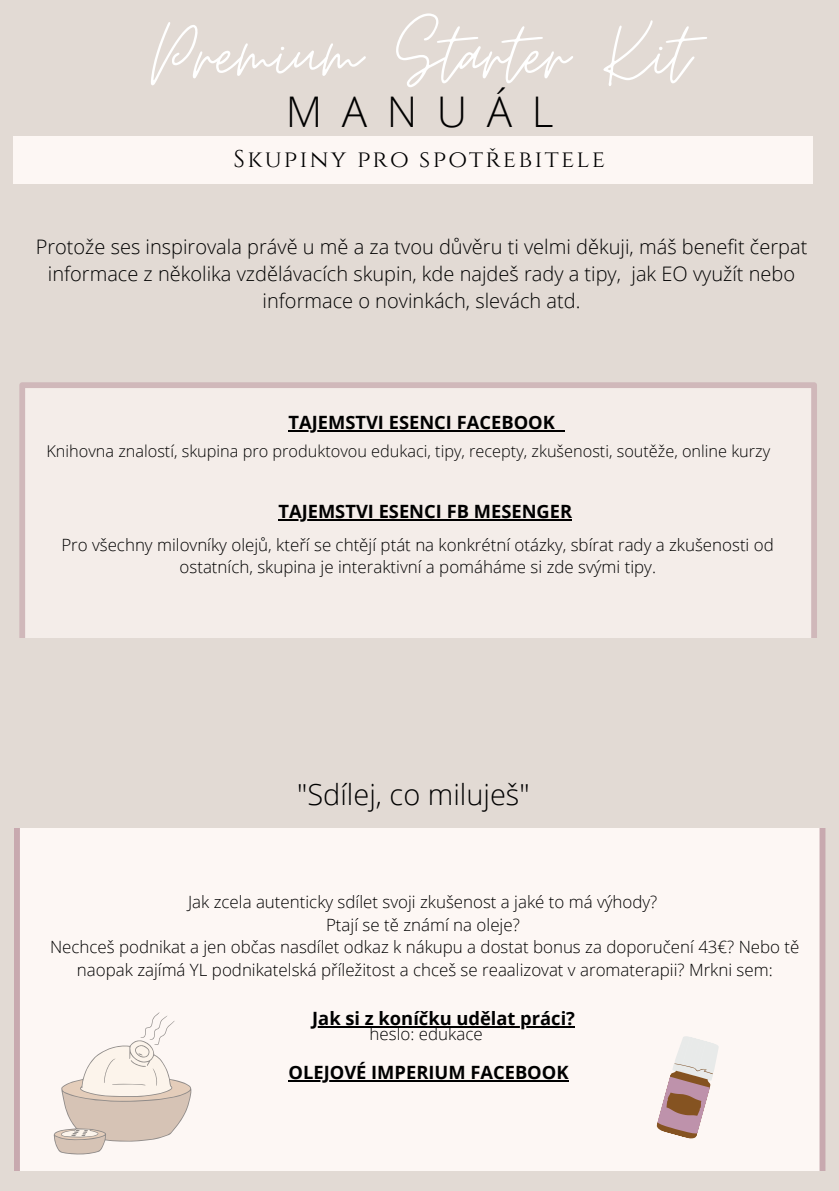
<style>
.page{position:relative;width:839px;height:1191px;background:#fff}
.page>*{position:absolute;margin:0;border:0;box-sizing:border-box;transform-origin:0 0}
.t1{font:91.6px "Moon Time";color:#fff}
.t2{font:300 42.2px "Open Sans";letter-spacing:.46em;color:#000}
.t3{font:300 29px "Open Sans";color:#000}
.t4{font:24.2px "Cinzel";letter-spacing:.095em;color:#000}
.t5{font:300 20px/27px "Open Sans";color:#000;text-align:center}
.t6{font:700 18.4px "Open Sans";color:#000}
.t7{font:300 17px/22.6px "Open Sans";color:#000;text-align:center}
.t8{font:300 16.4px "Open Sans";color:#000}
</style>
<div class="page">
<div style="left:0;top:0;width:838px;height:1191px;background:#e2dad4"></div>
<div style="left:14px;top:137px;width:799px;height:46px;background:#fdf7f4"></div>
<div style="left:19px;top:382px;width:798px;height:255px;background:#f4ede9"></div>
<div style="left:14px;top:828px;width:811px;height:342px;background:#fdf7f4"></div>
<svg style="left:53px;top:1012px;width:138px;height:143px;background:#ece2db"></svg>
<hr style="left:288px;top:430px;width:267px;height:2px;background:#000">
<svg style="left:555px;top:430px;width:9px;height:2px"></svg>
<hr style="left:278px;top:519px;width:294px;height:2px;background:#000">
<hr style="left:312px;top:1026px;width:263px;height:2px;background:#000">
<svg style="left:655px;top:1034px;width:66px;height:107px;background:#d9c5c1"></svg>
<hr style="left:288px;top:1081px;width:280px;height:1px;background:#000">
<h1 class="t1" style="left:151px;top:-1px;width:540px">Premium Starter Kit</h1>
<h2 class="t2" style="left:286px;top:82px;width:269px">MANUÁL</h2>
<p class="t4" style="left:234px;top:144px;width:373px">SKUPINY PRO SPOTŘEBITELE</p>
<h4 class="t5" style="left:36px;top:233px;width:773px">Protože ses inspirovala právě u mě a za tvou důvěru ti velmi děkuji, máš benefit čerpat informace z několika vzdělávacích skupin, kde najdeš rady a tipy, jak EO využít nebo informace o novinkách, slevách atd.</h4>
<p class="t6" style="left:288px;top:409px;width:268px">TAJEMSTVI ESENCI FACEBOOK</p>
<h5 class="t8" style="left:46px;top:439px;width:725px">Knihovna znalostí, skupina pro produktovou edukaci, tipy, recepty, zkušenosti, soutěže, online kurzy</h5>
<p class="t6" style="left:278px;top:498px;width:295px">TAJEMSTVI ESENCI FB MESENGER</p>
<p class="t7" style="left:61px;top:533px;width:714px">Pro všechny milovníky olejů, kteří se chtějí ptát na konkrétní otázky, sbírat rady a zkušenosti od ostatních, skupina je interaktivní a pomáháme si zde svými tipy.</p>
<h5 class="t3" style="left:297px;top:774px;width:234px">"Sdílej, co miluješ"</h5>
<h3 class="t7" style="left:188px;top:890px;width:471px">Jak zcela autenticky sdílet svoji zkušenost a jaké to má výhody?</h3>
<p class="t7" style="left:326px;top:913px;width:195px">Ptají se tě známí na oleje?</p>
<p class="t7" style="left:50px;top:935px;width:751px">Nechceš podnikat a jen občas nasdílet odkaz k nákupu a dostat bonus za doporučení 43€? Nebo tě naopak zajímá YL podnikatelská příležitost a chceš se reaalizovat v aromaterapii? Mrkni sem:</p>
<p class="t6" style="left:312px;top:1005px;width:264px">Jak si z koníčku udělat práci?</p>
<h6 class="t7" style="left:369px;top:1022px;width:114px">heslo: edukace</h6>
<p class="t6" style="left:288px;top:1059px;width:281px">OLEJOVÉ IMPERIUM FACEBOOK</p>
</div>
